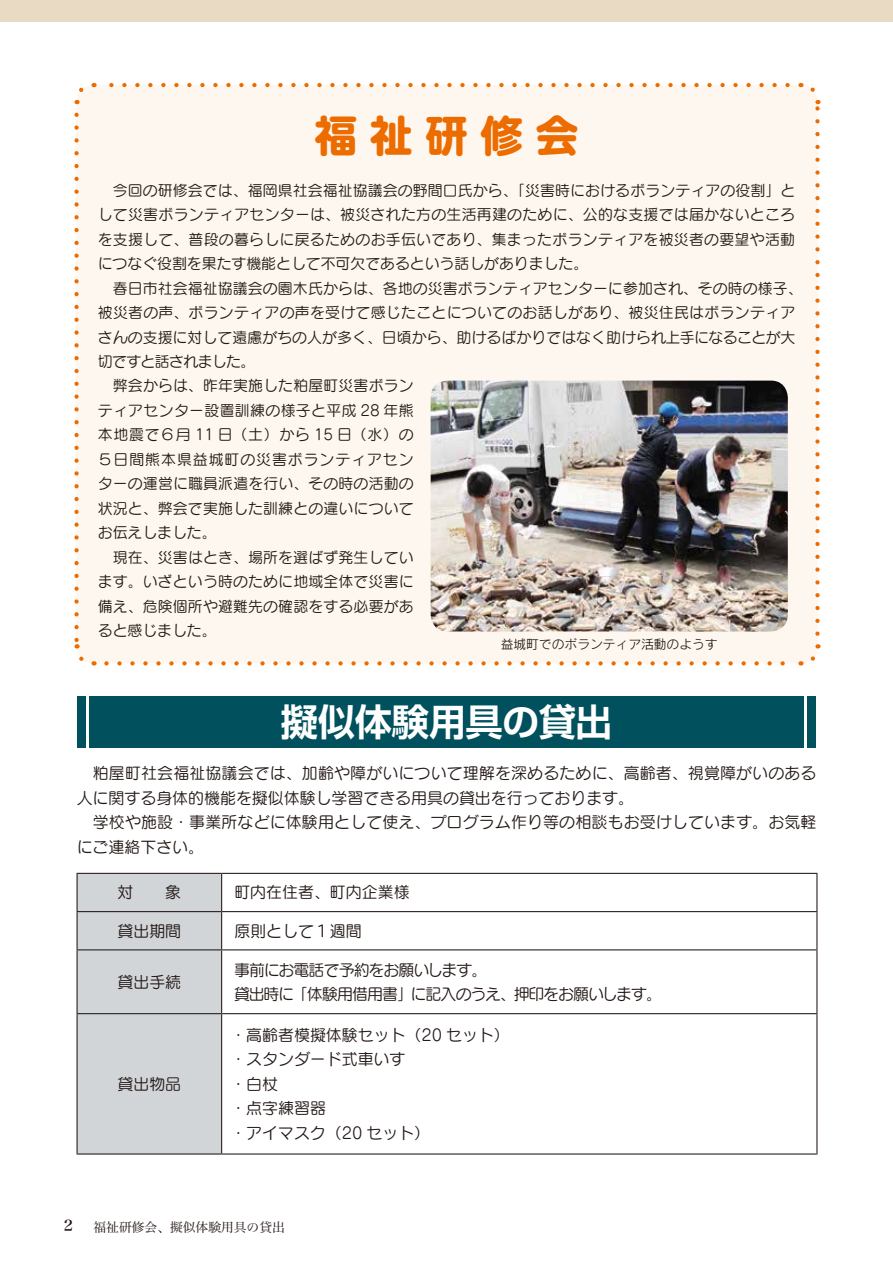
<style>
.page{position:relative;width:893px;height:1263px;background:#fff}
.page>*{position:absolute;margin:0;border:0;box-sizing:border-box;transform-origin:0 0}
.t1{font:700 42.45px "UD Shin M Go Pro";letter-spacing:.3em;color:#ed6c00}
.t2{font:700 37.2px "Shin Go Pro De";letter-spacing:-.01em;color:#fff}
.t3{font:15.9px/24.5px "Seurat CID M";color:#221815}
.t4{font:15.9px/24.5px "Seurat CID M";letter-spacing:-.07em;color:#221815}
.t5{font:14.85px/24.5px "Seurat CID M";letter-spacing:.01em;color:#221815}
.t6{font:14.85px "Hira Min Pro W6";color:#221815}
.t7{font:12.75px "Rodin CID M";color:#221815}
.t8{font:12.75px "Hira Min Pro W3";color:#221815}
</style>
<div class="page">
<div style="left:77px;top:85px;width:740px;height:578px;background:#fef7ef;border-radius:17px"></div>
<svg style="left:106px;top:661px;width:679px;height:4px"></svg>
<svg style="left:74px;top:87px;width:10px;height:17px"></svg>
<svg style="left:74px;top:115px;width:21px;height:551px"></svg>
<svg style="left:807px;top:644px;width:14px;height:18px"></svg>
<svg style="left:800px;top:82px;width:20px;height:552px"></svg>
<svg style="left:94px;top:83px;width:694px;height:4px"></svg>
<div style="left:78px;top:874px;width:143px;height:279px;background:#d2d5d8"></div>
<svg style="left:222px;top:874px;width:594px;height:279px"></svg>
<hr style="left:77px;top:873px;width:145px;height:1px;background:#221815">
<hr style="left:77px;top:874px;width:1px;height:37px;background:#221815">
<hr style="left:222px;top:873px;width:595px;height:1px;background:#221815">
<hr style="left:221px;top:874px;width:1px;height:37px;background:#221815">
<hr style="left:816px;top:874px;width:1px;height:37px;background:#221815">
<hr style="left:77px;top:911px;width:145px;height:1px;background:#221815">
<hr style="left:77px;top:912px;width:1px;height:37px;background:#221815">
<hr style="left:222px;top:911px;width:595px;height:1px;background:#221815">
<hr style="left:221px;top:912px;width:1px;height:37px;background:#221815">
<hr style="left:816px;top:912px;width:1px;height:37px;background:#221815">
<hr style="left:77px;top:949px;width:145px;height:1px;background:#221815">
<hr style="left:77px;top:950px;width:1px;height:63px;background:#221815">
<hr style="left:222px;top:949px;width:595px;height:1px;background:#221815">
<hr style="left:221px;top:950px;width:1px;height:63px;background:#221815">
<hr style="left:816px;top:950px;width:1px;height:63px;background:#221815">
<hr style="left:77px;top:1013px;width:145px;height:1px;background:#221815">
<hr style="left:77px;top:1014px;width:1px;height:139px;background:#221815">
<hr style="left:222px;top:1013px;width:595px;height:1px;background:#221815">
<hr style="left:221px;top:1014px;width:1px;height:139px;background:#221815">
<hr style="left:816px;top:1014px;width:1px;height:139px;background:#221815">
<hr style="left:77px;top:1153px;width:145px;height:1px;background:#221815">
<hr style="left:222px;top:1153px;width:595px;height:1px;background:#221815">
<div style="left:89px;top:696px;width:715px;height:51px;background:#00505e"></div>
<div style="left:77px;top:696px;width:8px;height:51px;background:#00505e"></div>
<div style="left:808px;top:696px;width:8px;height:51px;background:#00505e"></div>
<img style="left:431px;top:381px;width:357px;height:250px">
<div style="left:0;top:0;width:893px;height:21px;background:#e9dbc3"></div>
<h1 class="t1" style="left:315px;top:101px;width:265px">福祉研修会</h1>
<p class="t5" style="left:98px;top:177px;width:706px">　今回の研修会では、福岡県社会福祉協議会の野間口氏から、「災害時におけるボランティアの役割」として災害ボランティアセンターは、被災された方の生活再建のために、公的な支援では届かないところを支援して、普段の暮らしに戻るためのお手伝いであり、集まったボランティアを被災者の要望や活動につなぐ役割を果たす機能として不可欠であるという話しがありました。<br>　春日市社会福祉協議会の園木氏からは、各地の災害ボランティアセンターに参加され、その時の様子、被災者の声、ボランティアの声を受けて感じたことについてのお話しがあり、被災住民はボランティアさんの支援に対して遠慮がちの人が多く、日頃から、助けるばかりではなく助けられ上手になることが大切ですと話されました。<br>　弊会からは、昨年実施した粕屋町災害ボラン<br>ティアセンター設置訓練の様子と平成 28 年熊<br>本地震で６月 11 日（土）から 15 日（水）の<br>５日間熊本県益城町の災害ボランティアセン<br>ターの運営に職員派遣を行い、その時の活動の<br>状況と、弊会で実施した訓練との違いについて<br>お伝えしました。<br>　現在、災害はとき、場所を選ばず発生してい<br>ます。いざという時のために地域全体で災害に<br>備え、危険個所や避難先の確認をする必要があ<br>ると感じました。</p>
<p class="t7" style="left:501px;top:636px;width:218px">益城町でのボランティア活動のようす</p>
<h2 class="t2" style="left:281px;top:691px;width:333px">擬似体験用具の貸出</h2>
<p class="t3" style="left:77px;top:761px;width:741px">　粕屋町社会福祉協議会では、加齢や障がいについて理解を深めるために、高齢者、視覚障がいのある人に関する身体的機能を擬似体験し学習できる用具の貸出を行っております。<br>　学校や施設・事業所などに体験用として使え、プログラム作り等の相談もお受けしています。お気軽にご連絡下さい。</p>
<p class="t3" style="left:117px;top:880px;width:65px">対　　象</p>
<p class="t3" style="left:234px;top:880px;width:177px">町内在住者、町内企業様</p>
<p class="t3" style="left:118px;top:918px;width:65px">貸出期間</p>
<p class="t3" style="left:234px;top:918px;width:129px">原則として１週間</p>
<p class="t3" style="left:118px;top:969px;width:65px">貸出手続</p>
<p class="t4" style="left:234px;top:957px;width:430px">事前にお電話で予約をお願いします。<br>貸出時に「体験用借用書」に記入のうえ、押印をお願いします。</p>
<p class="t3" style="left:118px;top:1071px;width:65px">貸出物品</p>
<p class="t3" style="left:230px;top:1022px;width:281px">・高齢者模擬体験セット（20 セット）・スタンダード式車いす<br>・白杖<br>・点字練習器<br>・アイマスク（20 セット）</p>
<p class="t6" style="left:64px;top:1213px;width:11px">2</p>
<p class="t8" style="left:94px;top:1216px;width:193px">福祉研修会、擬似体験用具の貸出</p>
</div>
